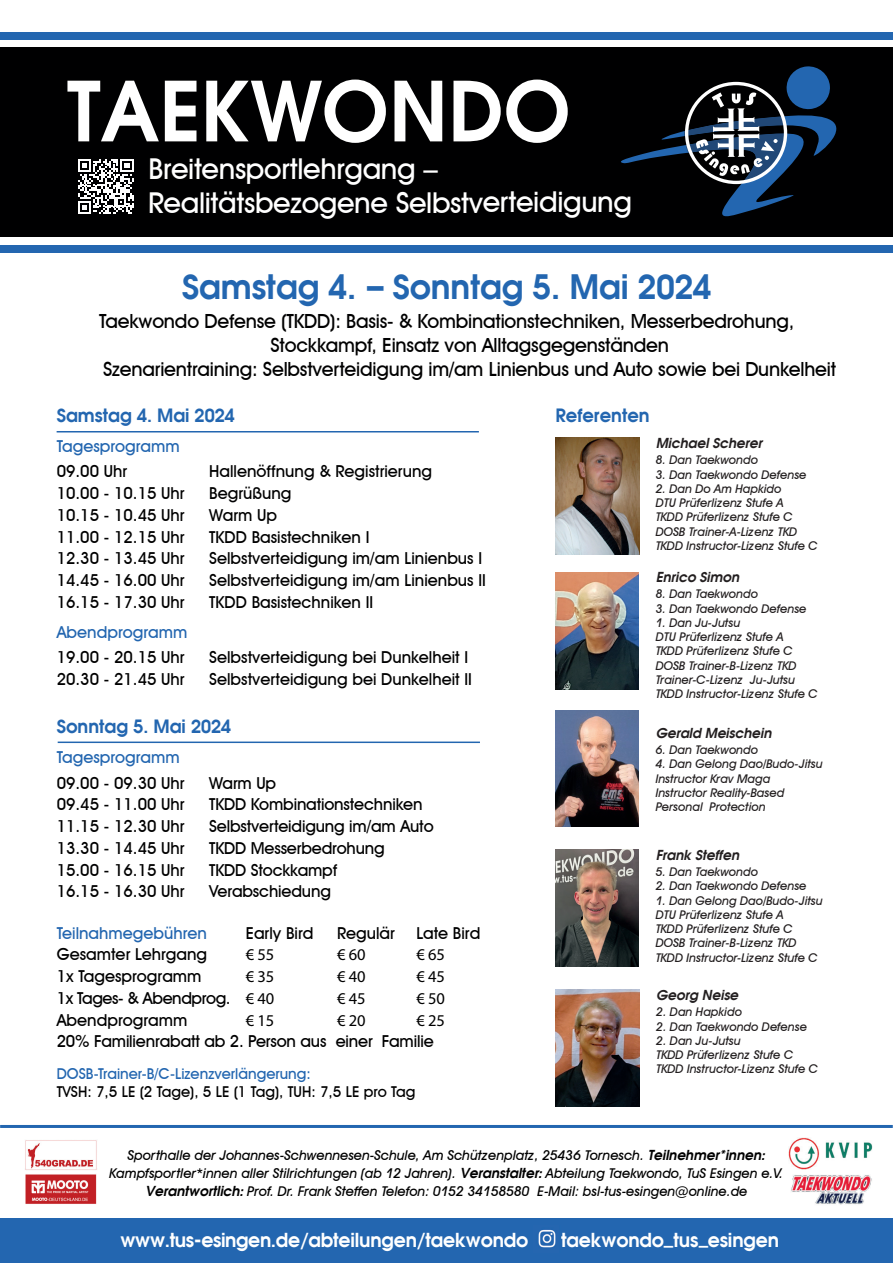
<style>
.page{position:relative;width:893px;height:1263px;background:#fff}
.page>*{position:absolute;margin:0;border:0;box-sizing:border-box;transform-origin:0 0}
.t1{font:600 82.2px "Avant Garde";color:#fff}
.t2{font:600 33px "Avant Garde";color:#2366b0}
.t3{font:500 28.8px/33.8px "Avant Garde IT Cby BT";letter-spacing:-.015em;color:#fff}
.t4{font:500 19.5px "Avant Garde IT Cby BT";letter-spacing:-.01em;color:#000001}
.t5{font:600 18.9px "Avant Garde";letter-spacing:-.01em;color:#fff}
.t6{font:600 18px "Avant Garde";color:#2366b0}
.t7{font:500 16.5px "Avant Garde IT Cby BT";color:#000001}
.t8{font:500 16.5px "Avant Garde IT Cby BT";color:#2366b0}
.t9{font:16.5px "Myriad Pro";letter-spacing:-.01em;color:#000001}
.t10{font:500 16.5px "Avant Garde IT Cby BT";letter-spacing:-.025em;color:#000001}
.t11{font:500 15px "Avant Garde IT Cby BT";color:#000001}
.t12{font:500 15px "Avant Garde IT Cby BT";color:#2366b0}
.t13{font:italic 500 13.5px/18px "Avant Garde IT Cby BT";color:#000001;text-align:center}
.t14{font:italic 600 13.5px "Avant Garde";color:#231f20}
.t15{font:italic 500 12px/14.2px "Avant Garde IT Cby BT";color:#231f20}
.s1{font-family:"Myriad Pro";font-weight:400}
.s2{font-family:"Avant Garde";font-weight:600}
</style>
<div class="page">
<hr style="left:0;top:1125px;width:893px;height:3px;background:#2366b0">
<div style="left:0;top:1218px;width:893px;height:45px;background:#2366b0"></div>
<img style="left:538px;top:1229px;width:18px;height:19px">
<div style="left:0;top:47px;width:893px;height:190px;background:#000001"></div>
<svg style="left:621px;top:66px;width:216px;height:151px"></svg>
<div style="left:1px;top:245px;width:892px;height:8px;background:#2366b0"></div>
<div style="left:1px;top:33px;width:892px;height:7px;background:#2366b0"></div>
<svg style="left:78px;top:159px;width:56px;height:55px"></svg>
<hr style="left:57px;top:431px;width:422px;height:1px;background:#2366b0">
<hr style="left:58px;top:741px;width:422px;height:2px;background:#2366b0">
<img style="left:555px;top:989px;width:84px;height:118px">
<img style="left:555px;top:572px;width:84px;height:117px">
<img style="left:556px;top:438px;width:83px;height:116px">
<img style="left:555px;top:710px;width:84px;height:116px">
<img style="left:555px;top:850px;width:84px;height:116px">
<img style="left:788px;top:1138px;width:84px;height:31px">
<img style="left:791px;top:1175px;width:81px;height:30px">
<img style="left:25px;top:1174px;width:72px;height:30px">
<img style="left:25px;top:1140px;width:72px;height:30px">
<h1 class="t1" style="left:67px;top:57px;width:505px">TAEKWONDO</h1>
<h3 class="t3" style="left:148px;top:152px;width:485px">Breitensportlehrgang –<br>Realitätsbezogene Selbstverteidigung</h3>
<h2 class="t2" style="left:182px;top:265px;width:531px">Samstag 4. – Sonntag 5. Mai 2024</h2>
<h3 class="t4" style="left:99px;top:309px;width:697px">Taekwondo Defense (TKDD): Basis- &amp; Kombinationstechniken, Messerbedrohung,</h3>
<h3 class="t4" style="left:270px;top:333px;width:400px">Stockkampf, Einsatz von Alltagsgegenständen</h3>
<h3 class="t4" style="left:103px;top:357px;width:735px">Szenarientraining: Selbstverteidigung im/am Linienbus und Auto sowie bei Dunkelheit</h3>
<h3 class="t6" style="left:57px;top:403px;width:180px">Samstag 4. Mai 2024</h3>
<h3 class="t8" style="left:57px;top:436px;width:125px">Tagesprogramm</h3>
<h3 class="t7" style="left:57px;top:461px;width:72px">09.00 Uhr</h3>
<h3 class="t7" style="left:209px;top:461px;width:224px">Hallenöffnung &amp; Registrierung</h3>
<h3 class="t7" style="left:57px;top:483px;width:129px">10.00 - 10.15 Uhr</h3>
<h3 class="t7" style="left:209px;top:483px;width:84px">Begrüßung</h3>
<h3 class="t7" style="left:57px;top:505px;width:129px">10.15 - 10.45 Uhr</h3>
<h3 class="t7" style="left:209px;top:505px;width:69px">Warm Up</h3>
<h3 class="t7" style="left:57px;top:527px;width:129px">11.00 - 12.15 Uhr</h3>
<h3 class="t7" style="left:209px;top:527px;width:162px">TKDD Basistechniken I</h3>
<h3 class="t7" style="left:57px;top:548px;width:129px">12.30 - 13.45 Uhr</h3>
<h3 class="t7" style="left:209px;top:548px;width:274px">Selbstverteidigung im/am Linienbus I</h3>
<h3 class="t7" style="left:57px;top:570px;width:129px">14.45 - 16.00 Uhr</h3>
<h3 class="t7" style="left:209px;top:570px;width:278px">Selbstverteidigung im/am Linienbus II</h3>
<h3 class="t7" style="left:57px;top:592px;width:129px">16.15 - 17.30 Uhr</h3>
<h3 class="t7" style="left:209px;top:592px;width:165px">TKDD Basistechniken II</h3>
<h3 class="t8" style="left:57px;top:622px;width:132px">Abendprogramm</h3>
<h3 class="t7" style="left:57px;top:647px;width:129px">19.00 - 20.15 Uhr</h3>
<h3 class="t7" style="left:209px;top:647px;width:260px">Selbstverteidigung bei Dunkelheit I</h3>
<h3 class="t7" style="left:57px;top:669px;width:129px">20.30 - 21.45 Uhr</h3>
<h3 class="t7" style="left:209px;top:669px;width:264px">Selbstverteidigung bei Dunkelheit II</h3>
<h3 class="t6" style="left:57px;top:715px;width:176px">Sonntag 5. Mai 2024</h3>
<h3 class="t8" style="left:57px;top:747px;width:125px">Tagesprogramm</h3>
<h3 class="t7" style="left:57px;top:773px;width:129px">09.00 - 09.30 Uhr</h3>
<h3 class="t7" style="left:209px;top:773px;width:68px">Warm Up</h3>
<h3 class="t7" style="left:57px;top:794px;width:129px">09.45 - 11.00 Uhr</h3>
<h3 class="t7" style="left:209px;top:794px;width:215px">TKDD Kombinationstechniken</h3>
<h3 class="t7" style="left:57px;top:816px;width:129px">11.15 - 12.30 Uhr</h3>
<h3 class="t7" style="left:209px;top:816px;width:226px">Selbstverteidigung im/am Auto</h3>
<h3 class="t7" style="left:57px;top:838px;width:129px">13.30 - 14.45 Uhr</h3>
<h3 class="t7" style="left:209px;top:838px;width:177px">TKDD Messerbedrohung</h3>
<h3 class="t7" style="left:57px;top:860px;width:129px">15.00 - 16.15 Uhr</h3>
<h3 class="t7" style="left:209px;top:860px;width:130px">TKDD Stockkampf</h3>
<h3 class="t7" style="left:57px;top:881px;width:129px">16.15 - 16.30 Uhr</h3>
<h3 class="t7" style="left:209px;top:881px;width:123px">Verabschiedung</h3>
<h3 class="t8" style="left:57px;top:923px;width:152px">Teilnahmegebühren</h3>
<h3 class="t7" style="left:246px;top:923px;width:69px">Early Bird</h3>
<h3 class="t7" style="left:337px;top:923px;width:59px">Regulär</h3>
<h3 class="t7" style="left:416px;top:923px;width:65px">Late Bird</h3>
<h3 class="t7" style="left:57px;top:944px;width:152px">Gesamter Lehrgang</h3>
<h3 class="t9" style="left:246px;top:945px;width:30px">€ 55</h3>
<h3 class="t9" style="left:337px;top:945px;width:30px">€ 60</h3>
<h3 class="t9" style="left:416px;top:945px;width:30px">€ 65</h3>
<h3 class="t7" style="left:57px;top:966px;width:146px">1x Tagesprogramm</h3>
<h3 class="t9" style="left:246px;top:966px;width:30px">€ 35</h3>
<h3 class="t9" style="left:337px;top:966px;width:30px">€ 40</h3>
<h3 class="t9" style="left:416px;top:966px;width:30px">€ 45</h3>
<h3 class="t10" style="left:57px;top:988px;width:219px">1x Tages- &amp; Abendprog. <span class="s1">€ 40</span></h3>
<h3 class="t9" style="left:337px;top:988px;width:30px">€ 45</h3>
<h3 class="t9" style="left:416px;top:988px;width:30px">€ 50</h3>
<h3 class="t7" style="left:57px;top:1010px;width:132px">Abendprogramm</h3>
<h3 class="t9" style="left:246px;top:1010px;width:30px">€ 15</h3>
<h3 class="t9" style="left:337px;top:1010px;width:30px">€ 20</h3>
<h3 class="t9" style="left:416px;top:1010px;width:30px">€ 25</h3>
<h3 class="t7" style="left:57px;top:1031px;width:379px">20% Familienrabatt ab 2. Person aus einer Familie</h3>
<p class="t12" style="left:57px;top:1064px;width:256px">DOSB-Trainer-B/C-Lizenzverlängerung:</p>
<p class="t11" style="left:57px;top:1082px;width:360px">TVSH: 7,5 LE (2 Tage), 5 LE (1 Tag), TUH: 7,5 LE pro Tag</p>
<h3 class="t6" style="left:555px;top:403px;width:96px">Referenten</h3>
<p class="t14" style="left:656px;top:434px;width:108px">Michael Scherer</p>
<p class="t15" style="left:656px;top:453px;width:104px">8. Dan Taekwondo</p>
<p class="t15" style="left:656px;top:467px;width:152px">3. Dan Taekwondo Defense</p>
<p class="t15" style="left:656px;top:481px;width:163px">2. Dan Do Am Hapkido<br>DTU Prüferlizenz Stufe A<br>TKDD Prüferlizenz Stufe C<br>DOSB Trainer-A-Lizenz TKD<br>TKDD Instructor-Lizenz Stufe C</p>
<p class="t14" style="left:656px;top:568px;width:85px">Enrico Simon</p>
<p class="t15" style="left:656px;top:587px;width:104px">8. Dan Taekwondo</p>
<p class="t15" style="left:656px;top:601px;width:152px">3. Dan Taekwondo Defense</p>
<p class="t15" style="left:656px;top:615px;width:163px">1. Dan Ju-Jutsu<br>DTU Prüferlizenz Stufe A<br>TKDD Prüferlizenz Stufe C<br>DOSB Trainer-B-Lizenz TKD<br>Trainer-C-Lizenz Ju-Jutsu<br>TKDD Instructor-Lizenz Stufe C</p>
<p class="t14" style="left:656px;top:724px;width:117px">Gerald Meischein</p>
<p class="t15" style="left:656px;top:742px;width:104px">6. Dan Taekwondo</p>
<p class="t15" style="left:656px;top:757px;width:169px">4. Dan Gelong Dao/Budo-Jitsu<br>Instructor Krav Maga<br>Instructor Reality-Based<br>Personal Protection</p>
<p class="t14" style="left:656px;top:846px;width:85px">Frank Steffen</p>
<p class="t15" style="left:656px;top:864px;width:104px">5. Dan Taekwondo</p>
<p class="t15" style="left:656px;top:879px;width:152px">2. Dan Taekwondo Defense</p>
<p class="t15" style="left:656px;top:893px;width:169px">1. Dan Gelong Dao/Budo-Jitsu<br>DTU Prüferlizenz Stufe A<br>TKDD Prüferlizenz Stufe C<br>DOSB Trainer-B-Lizenz TKD<br>TKDD Instructor-Lizenz Stufe C</p>
<p class="t14" style="left:656px;top:986px;width:84px">Georg Neise</p>
<p class="t15" style="left:656px;top:1005px;width:87px">2. Dan Hapkido</p>
<p class="t15" style="left:656px;top:1019px;width:152px">2. Dan Taekwondo Defense</p>
<p class="t15" style="left:656px;top:1033px;width:163px">2. Dan Ju-Jutsu<br>TKDD Prüferlizenz Stufe C<br>TKDD Instructor-Lizenz Stufe C</p>
<p class="t13" style="left:110px;top:1146px;width:675px">Sporthalle der Johannes-Schwennesen-Schule, Am Schützenplatz, 25436 Tornesch. <span class="s2">Teilnehmer*innen:<br></span>Kampfsportler*innen aller Stilrichtungen (ab 12 Jahren). <span class="s2">Veranstalter:</span> Abteilung Taekwondo, TuS Esingen e.V.<br><span class="s2">Verantwortlich:</span> Prof. Dr. Frank Steffen Telefon: 0152 34158580 E-Mail: bsl-tus-esingen@online.de</p>
<h3 class="t5" style="left:121px;top:1227px;width:409px">www.tus-esingen.de/abteilungen/taekwondo</h3>
<h3 class="t5" style="left:561px;top:1227px;width:219px">taekwondo_tus_esingen</h3>
</div>
